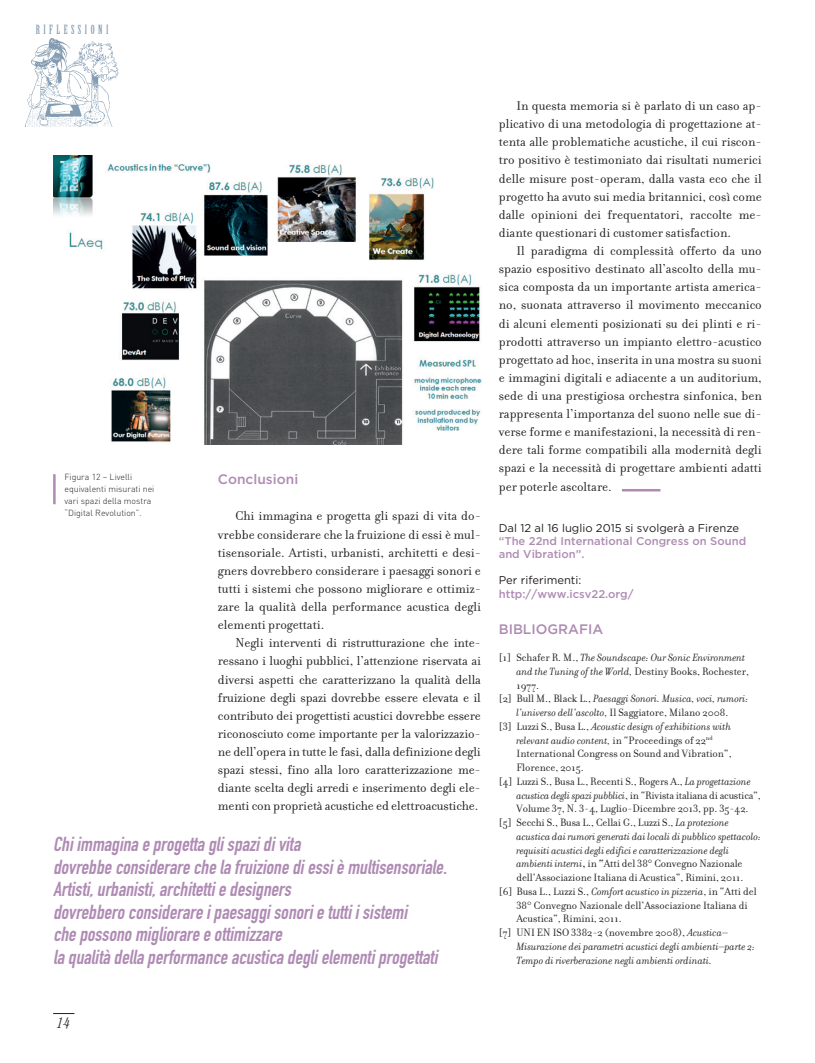
<style>
.page{position:relative;width:815px;height:1063px;background:#fff}
.page>*{position:absolute;margin:0;border:0;box-sizing:border-box;transform-origin:0 0}
.t1{font:italic 20px/22.5px "DIN Engschrift";color:#af8bb4}
.t2{font:italic 300 condensed 15px "Century Std";color:#231f20}
.t3{font:13.75px/18.1px "Filosofia";color:#231f20;text-align:justify}
.t4{font:500 13.75px "Gotham";color:#af8bb4}
.t5{font:12.38px "Birch Std";letter-spacing:.28em;color:#849cb2}
.t6{font:11.25px "Filosofia";color:#231f20}
.t7{font:italic 11.25px "Filosofia";color:#231f20}
.t8{font:500 11.25px/13.1px "Gotham";color:#af8bb4}
.t9{font:11.25px "Gotham";color:#231f20}
.t10{font:300 8.75px/11.9px "DIN";color:#231f20}
.s1{font-style:normal}
.s2{font-style:italic}
.s3{font-weight:700}
</style>
<div class="page">
<svg style="left:53px;top:1013px;width:21px;height:1px"></svg>
<img style="left:24px;top:38px;width:95px;height:89px">
<img style="left:53px;top:155px;width:428px;height:290px">
<hr style="left:53px;top:474px;width:3px;height:30px;background:#af8bb4">
<hr style="left:622px;top:489px;width:38px;height:2px;background:#af8bb4">
<p class="t5" style="left:36px;top:23px;width:74px">RIFLESSIONI</p>
<p class="t10" style="left:65px;top:471px;width:91px">Figura 12 – Livelli equivalenti misurati nei vari spazi della mostra “Digital Revolution”.</p>
<p class="t4" style="left:218px;top:471px;width:82px">Conclusioni</p>
<p class="t3" style="left:218px;top:507px;width:265px;text-indent:18px">Chi immagina e progetta gli spazi di vita do&shy;vrebbe considerare che la fruizione di essi è mul&shy;tisensoriale. Artisti, urbanisti, architetti e desi&shy;gners dovrebbero considerare i paesaggi sonori e tutti i sistemi che possono migliorare e ottimiz&shy;zare la qualità della performance acustica degli elementi progettati.</p>
<p class="t3" style="left:218px;top:634px;width:265px;text-indent:18px">Negli interventi di ristrutturazione che inte&shy;ressano i luoghi pubblici, l’attenzione riservata ai diversi aspetti che caratterizzano la qualità della fruizione degli spazi dovrebbe essere elevata e il contributo dei progettisti acustici dovrebbe essere riconosciuto come importante per la valorizzazio&shy;ne dell’opera in tutte le fasi, dalla definizione degli spazi stessi, fino alla loro caratterizzazione me&shy;diante scelta degli arredi e inserimento degli ele&shy;menti con proprietà acustiche ed elettroacustiche.</p>
<p class="t1" style="left:53px;top:833px;width:399px">Chiimmaginaeprogettaglispazidivita dovrebbeconsiderarechelafruizionediessièmultisensoriale.<br>Artisti,urbanisti,architettiedesigners dovrebberoconsiderareipaesaggisonorietuttiisistemi chepossonomigliorareeottimizzare laqualitàdellaperformanceacusticadeglielementiprogettati</p>
<p class="t3" style="left:499px;top:97px;width:265px;text-indent:18px">In questa memoria si è parlato di un caso ap&shy;plicativo di una metodologia di progettazione at&shy;tenta alle problematiche acustiche, il cui riscon&shy;tro positivo è testimoniato dai risultati numerici delle misure post-operam, dalla vasta eco che il progetto ha avuto sui media britannici, così come dalle opinioni dei frequentatori, raccolte me&shy;diante questionari di customer satisfaction.</p>
<p class="t3" style="left:499px;top:242px;width:265px;text-indent:18px">Il paradigma di complessità offerto da uno spazio espositivo destinato all’ascolto della mu&shy;sica composta da un importante artista america&shy;no, suonata attraverso il movimento meccanico di alcuni elementi posizionati su dei plinti e ri&shy;prodotti attraverso un impianto elettro-acustico progettato ad hoc, inserita in una mostra su suoni e immagini digitali e adiacente a un auditorium, sede di una prestigiosa orchestra sinfonica, ben rappresenta l’importanza del suono nelle sue di&shy;verse forme e manifestazioni, la necessità di ren&shy;dere tali forme compatibili alla modernità degli spazi e la necessità di progettare ambienti adatti per poterle ascoltare.</p>
<p class="t9" style="left:499px;top:521px;width:242px">Dal 12 al 16 luglio 2015 si svolgerà a Firenze</p>
<p class="t8" style="left:499px;top:534px;width:249px">“The 22nd I nternational Congress on Sound and Vibration”.</p>
<p class="t9" style="left:499px;top:574px;width:84px">Per riferimenti:</p>
<p class="t8" style="left:499px;top:587px;width:136px">http://www.icsv22.org/</p>
<p class="t4" style="left:499px;top:620px;width:106px">Bibliografia</p>
<p class="t7" style="left:499px;top:652px;width:248px"><span class="s1">[1] Schafer R. M.,</span> The Soundscape: Our Sonic Environment</p>
<p class="t7" style="left:516px;top:665px;width:234px">and the Tuning of the World, <span class="s1">Destiny Books, Rochester,</span></p>
<p class="t6" style="left:516px;top:679px;width:24px">1977.</p>
<p class="t7" style="left:499px;top:693px;width:251px"><span class="s1">[2] Bull M., Black L.,</span> Paesaggi Sonori. Musica, voci, rumori:</p>
<p class="t6" style="left:516px;top:706px;width:213px"><span class="s2">l’universo dell’ascolto,</span> Il Saggiatore, Milano 2008.</p>
<p class="t7" style="left:499px;top:720px;width:234px"><span class="s1">[3] Luzzi S., Busa L.,</span> Acoustic design of exhibitions with</p>
<p class="t7" style="left:516px;top:734px;width:198px">relevant audio content, <span class="s1">in “Proceedings of 22</span><sup>nd</sup></p>
<p class="t6" style="left:516px;top:748px;width:217px">International Congress on Sound and Vibration”,</p>
<p class="t6" style="left:516px;top:762px;width:69px">Florence, 2015.</p>
<p class="t6" style="left:499px;top:775px;width:254px">[4] Luzzi S., Busa L., Recenti S., Rogers A., <span class="s2">La progettazione</span></p>
<p class="t6" style="left:516px;top:789px;width:246px"><span class="s2">acustica degli spazi pubblici</span>, in “Rivista italiana di acustica”,</p>
<p class="t6" style="left:516px;top:803px;width:233px">Volume 37, N. 3-4, Luglio-Dicembre 2013, pp. 35-42.</p>
<p class="t6" style="left:499px;top:816px;width:232px">[5] Secchi S., Busa L., Cellai G., Luzzi S., <span class="s2">La protezione</span></p>
<p class="t7" style="left:516px;top:830px;width:246px">acustica dai rumori generati dai locali di pubblico spettacolo:</p>
<p class="t7" style="left:516px;top:844px;width:214px">requisiti acustici degli edifici e caratterizzazione degli</p>
<p class="t6" style="left:516px;top:858px;width:228px"><span class="s2">ambienti interni</span><span class="s3">,</span> in <span class="s3">“</span>Atti del 38° Convegno Nazionale</p>
<p class="t6" style="left:516px;top:871px;width:229px">dell’Associazione Italiana di Acustica”, Rimini, 2011.</p>
<p class="t6" style="left:499px;top:885px;width:259px">[6] Busa L., Luzzi S., <span class="s2">Comfort acustico in pizzeria</span>, in “Atti del</p>
<p class="t6" style="left:516px;top:899px;width:233px">38° Convegno Nazionale dell’Associazione Italiana di</p>
<p class="t6" style="left:516px;top:913px;width:107px">Acustica”, Rimini, 2011.</p>
<p class="t6" style="left:499px;top:926px;width:231px">[7] UNI EN ISO 3382-2 (novembre 2008), <span class="s2">Acustica–</span></p>
<p class="t7" style="left:516px;top:940px;width:240px">Misurazione dei parametri acustici degli ambienti–parte 2:</p>
<p class="t7" style="left:516px;top:954px;width:197px">Tempo di riverberazione negli ambienti ordinati.</p>
<p class="t2" style="left:57px;top:1014px;width:15px">14</p>
</div>
